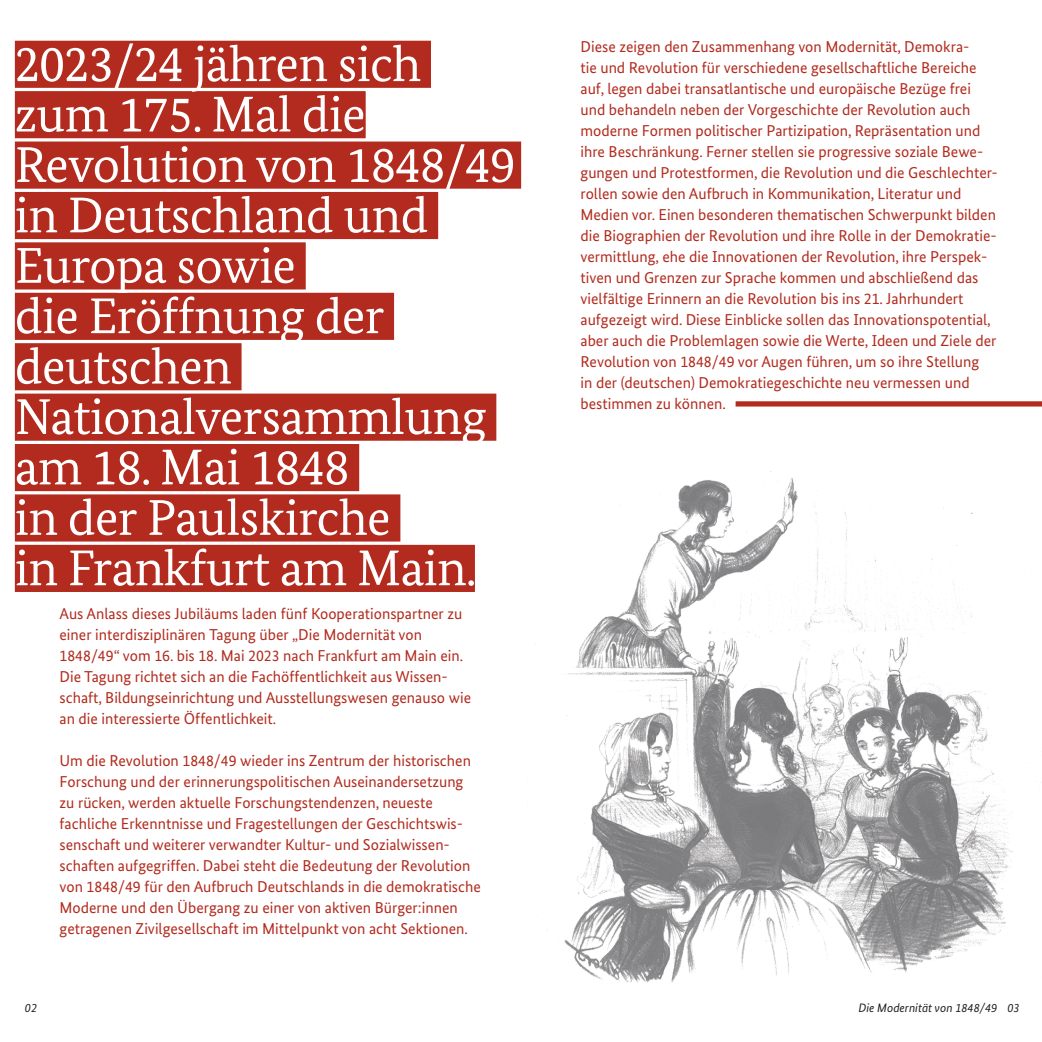
<style>
.page{position:relative;width:1042px;height:1042px;background:#fff}
.page>*{position:absolute;margin:0;border:0;box-sizing:border-box;transform-origin:0 0}
.t1{font:50.23px/50.4px "Bundes Serif";letter-spacing:-.01em;color:#fff}
.t2{font:15.75px/21px "Bundes Sans";color:#b22b1e}
.t3{font:italic 12.25px "Bundes Sans";color:#231f20}
</style>
<div class="page">
<img style="left:527px;top:471px;width:509px;height:511px">
<div style="left:15px;top:41px;width:416px;height:47px;background:#b22b1e"></div>
<div style="left:15px;top:91px;width:351px;height:47px;background:#b22b1e"></div>
<div style="left:15px;top:142px;width:506px;height:47px;background:#b22b1e"></div>
<div style="left:15px;top:192px;width:423px;height:47px;background:#b22b1e"></div>
<div style="left:15px;top:242px;width:291px;height:47px;background:#b22b1e"></div>
<div style="left:15px;top:293px;width:379px;height:47px;background:#b22b1e"></div>
<div style="left:15px;top:343px;width:226px;height:47px;background:#b22b1e"></div>
<div style="left:15px;top:394px;width:481px;height:47px;background:#b22b1e"></div>
<div style="left:15px;top:444px;width:344px;height:47px;background:#b22b1e"></div>
<div style="left:15px;top:494px;width:385px;height:47px;background:#b22b1e"></div>
<div style="left:15px;top:545px;width:460px;height:47px;background:#b22b1e"></div>
<div style="left:735px;top:401px;width:307px;height:5px;background:#b22b1e"></div>
<h1 class="t1" style="left:15px;top:38px;width:502px">2023/24 jähren sich zum 175. Mal die<br>Revolution von 1848/49 in Deutschland und<br>Europa sowie<br>die Eröffnung der deutschen<br>Nationalversammlung am 18. Mai 1848<br>in der Paulskirche<br>in Frankfurt am Main.</h1>
<p class="t2" style="left:60px;top:603px;width:413px">Aus Anlass dieses Jubiläums laden fünf Kooperationspartner zu einer interdisziplinären Tagung über „Die Modernität von 1848/49“ vom 16. bis 18. Mai 2023 nach Frankfurt am Main ein.<br>Die Tagung richtet sich an die Fachöffentlichkeit aus Wissen&shy;schaft, Bildungseinrichtung und Ausstellungswesen genauso wie an die interessierte Öffentlichkeit.</p>
<p class="t2" style="left:60px;top:750px;width:423px">Um die Revolution 1848/49 wieder ins Zentrum der historischen Forschung und der erinnerungspolitischen Auseinandersetzung zu rücken, werden aktuelle Forschungstendenzen, neueste fachliche Erkenntnisse und Fragestellungen der Geschichtswis&shy;senschaft und weiterer verwandter Kultur- und Sozialwissen&shy;schaften aufgegriffen. Dabei steht die Bedeutung der Revolution von 1848/49 für den Aufbruch Deutschlands in die demokratische Moderne und den Übergang zu einer von aktiven Bürger:innen getragenen Zivilgesellschaft im Mittelpunkt von acht Sektionen.</p>
<p class="t2" style="left:580px;top:36px;width:418px">Diese zeigen den Zusammenhang von Modernität, Demokra-<br>tie und Revolution für verschiedene gesellschaftliche Bereiche auf, legen dabei transatlantische und europäische Bezüge frei und behandeln neben der Vorgeschichte der Revolution auch moderne Formen politischer Partizipation, Repräsentation und ihre Beschränkung. Ferner stellen sie progressive soziale Bewe&shy;gungen und Protestformen, die Revolution und die Geschlechter&shy;rollen sowie den Aufbruch in Kommunikation, Literatur und Medien vor. Einen besonderen thematischen Schwerpunkt bilden die Biographien der Revolution und ihre Rolle in der Demokratie&shy;vermittlung, ehe die Innovationen der Revolution, ihre Perspek&shy;tiven und Grenzen zur Sprache kommen und abschließend das vielfältige Erinnern an die Revolution bis ins 21. Jahrhundert aufgezeigt wird. Diese Einblicke sollen das Innovationspotential, aber auch die Problemlagen sowie die Werte, Ideen und Ziele der Revolution von 1848/49 vor Augen führen, um so ihre Stellung<br>in der (deutschen) Demokratiegeschichte neu vermessen und bestimmen zu können.</p>
<p class="t3" style="left:25px;top:1000px;width:14px">02</p>
<p class="t3" style="left:858px;top:1000px;width:163px">Die Modernität von 1848/49 03</p>
</div>
